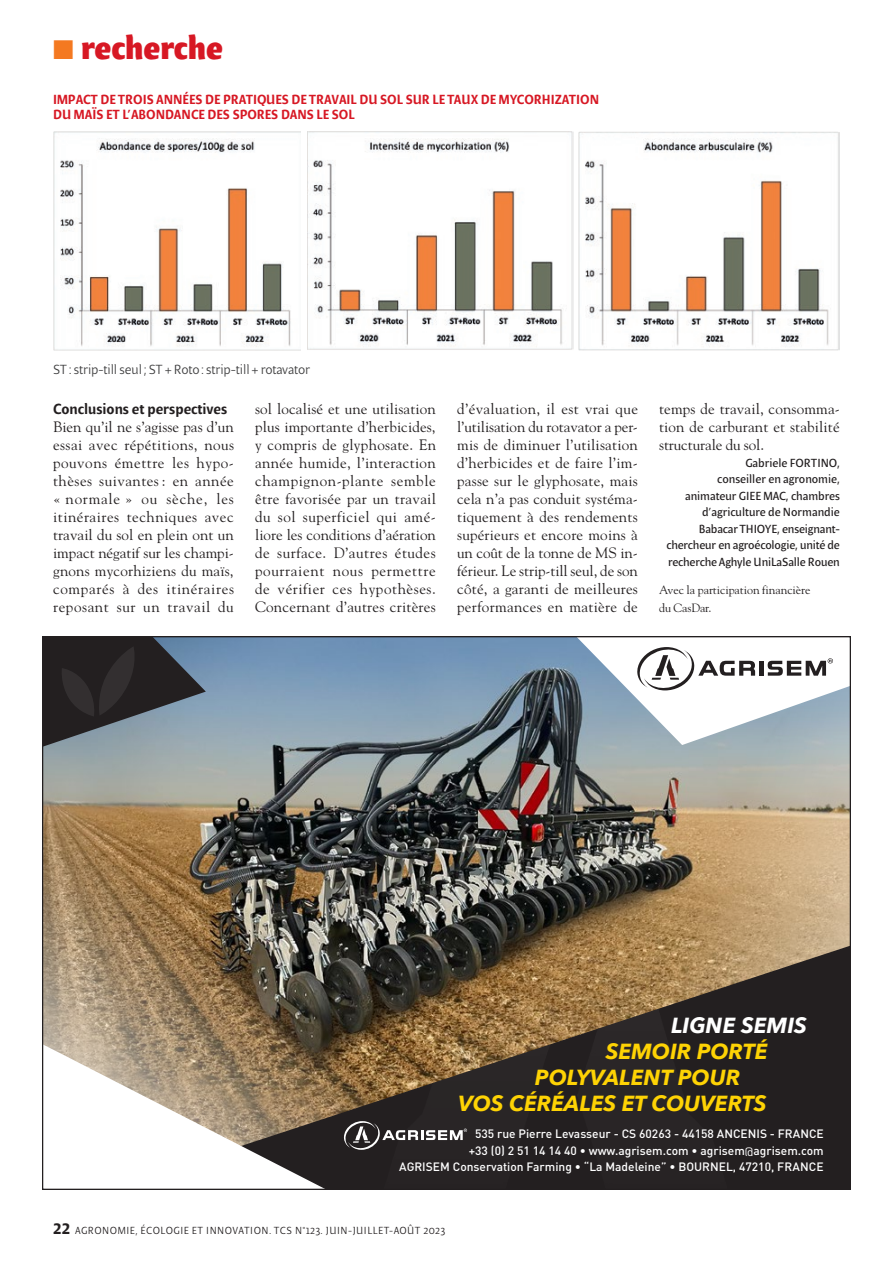
<style>
.page{position:relative;width:893px;height:1263px;background:#fff}
.page>*{position:absolute;margin:0;border:0;box-sizing:border-box;transform-origin:0 0}
.t1{font:700 33px "Beret LT Std";color:#d71824}
.t2{font:italic 700 21.75px "Avenir Next";color:#fed304}
.t3{font:italic 700 21.75px "Avenir Next";color:#fff}
.t4{font:15px/18px "Goudy Std";letter-spacing:.015em;color:#231f20;text-align:justify}
.t5{font:500 15px "Beret LT Std";color:#231f20}
.t6{font:500 13.5px/15px "Beret LT Std";color:#d71824}
.t7{font:13.5px "Beret LT Std";letter-spacing:-.005em;color:#3e3e3f}
.t8{font:12px/16.5px "Beret LT Std";letter-spacing:-.01em;color:#231f20;text-align:right}
.t9{font:500 12px/16.5px "DIN Pro";color:#fff;text-align:right}
.t10{font:12px/18px "Goudy Std";letter-spacing:-.005em;color:#231f20}
.t11{font:10.5px "Beret LT Std";letter-spacing:.05em;color:#231f20}
.s1{color:#f47921}
.s2{font-weight:400}
.s3{font-weight:500;font-size:18px}
</style>
<div class="page">
<img style="left:53px;top:132px;width:247px;height:218px">
<img style="left:307px;top:132px;width:266px;height:218px">
<img style="left:579px;top:132px;width:261px;height:218px">
<img style="left:46px;top:640px;width:801px;height:321px">
<img style="left:230px;top:915px;width:617px;height:271px">
<svg style="left:237px;top:640px;width:610px;height:105px"></svg>
<div style="left:759px;top:661px;width:5px;height:15px;background:#231f20"></div>
<svg style="left:768px;top:658px;width:65px;height:18px"></svg>
<svg style="left:637px;top:647px;width:118px;height:43px"></svg>
<svg style="left:46px;top:640px;width:160px;height:107px;background:#454a51"></svg>
<svg style="left:46px;top:961px;width:431px;height:225px"></svg>
<h1 class="t1" style="left:53px;top:28px;width:171px"><span class="s1">■</span> recherche</h1>
<p class="t6" style="left:53px;top:91px;width:548px">IMPACT DE TROIS ANNÉES DE PRATIQUES DE TRAVAIL DU SOL SUR LE TAUX DE MYCORHIZATION<br>DU MAÏS ET L’ABONDANCE DES SPORES DANS LE SOL</p>
<p class="t7" style="left:53px;top:361px;width:259px">ST: strip-till seul; ST + Roto: strip-till + rotavator</p>
<p class="t5" style="left:53px;top:400px;width:175px">Conclusions et perspectives</p>
<p class="t4" style="left:53px;top:418px;width:182px">Bien qu’il ne s’agisse pas d’un essai avec répétitions, nous pouvons émettre les hypo&shy;thèses suivantes : en année « normale » ou sèche, les itinéraires techniques avec travail du sol en plein ont un impact négatif sur les champi&shy;gnons mycorhiziens du maïs, comparés à des itinéraires reposant sur un travail du</p>
<p class="t4" style="left:255px;top:400px;width:182px">sol localisé et une utilisation plus importante d’herbicides, y compris de glyphosate. En année humide, l’interaction champignon-plante semble être favorisée par un travail du sol superficiel qui amé&shy;liore les conditions d’aération de surface. D’autres études pourraient nous permettre de vérifier ces hypothèses.<br>Concernant d’autres critères</p>
<p class="t4" style="left:457px;top:400px;width:182px">d’évaluation, il est vrai que l’utilisation du rotavator a per&shy;mis de diminuer l’utilisation d’herbicides et de faire l’im&shy;passe sur le glyphosate, mais cela n’a pas conduit systéma&shy;tiquement à des rendements supérieurs et encore moins à un coût de la tonne de MS in&shy;férieur. Le strip-till seul, de son côté, a garanti de meilleures performances en matière de</p>
<p class="t4" style="left:659px;top:400px;width:182px">temps de travail, consomma&shy;tion de carburant et stabilité structurale du sol.</p>
<p class="t8" style="left:666px;top:454px;width:175px">Gabriele FORTINO,<br>conseiller en agronomie, animateur GIEE MAC, chambres d’agriculture de Normandie<br>Babacar THIOYE, enseignant&shy;chercheur en agroécologie, unité de recherche Aghyle UniLaSalle Rouen</p>
<p class="t10" style="left:659px;top:581px;width:153px">Avec la participation financière du CasDar.</p>
<h2 class="t3" style="left:671px;top:1006px;width:137px">LIGNE SEMIS</h2>
<h2 class="t2" style="left:606px;top:1033px;width:163px">SEMOIR PORTÉ</h2>
<h2 class="t2" style="left:535px;top:1059px;width:207px">POLYVALENT POUR</h2>
<h2 class="t2" style="left:458px;top:1085px;width:310px">VOS CÉRÉALES ET COUVERTS</h2>
<p class="t9" style="left:399px;top:1125px;width:426px">535 rue Pierre Levasseur - CS 60263 - 44158 ANCENIS - FRANCE<br>+33 (0) 2 51 14 14 40 • www.agrisem.com • agrisem<span class="s2">@</span>agrisem.com<br>AGRISEM Conservation Farming • “La Madeleine” • BOURNEL, 47210, FRANCE</p>
<p class="t11" style="left:53px;top:1224px;width:279px"><span class="s3">22</span> AGRONOMIE, ÉCOLOGIE ET INNOVATION. TCS N°123. juin</p>
<p class="t11" style="left:348px;top:1224px;width:11px">-juillet</p>
<p class="t11" style="left:389px;top:1224px;width:13px">-août</p>
<p class="t11" style="left:424px;top:1224px;width:23px">2023</p>
</div>
